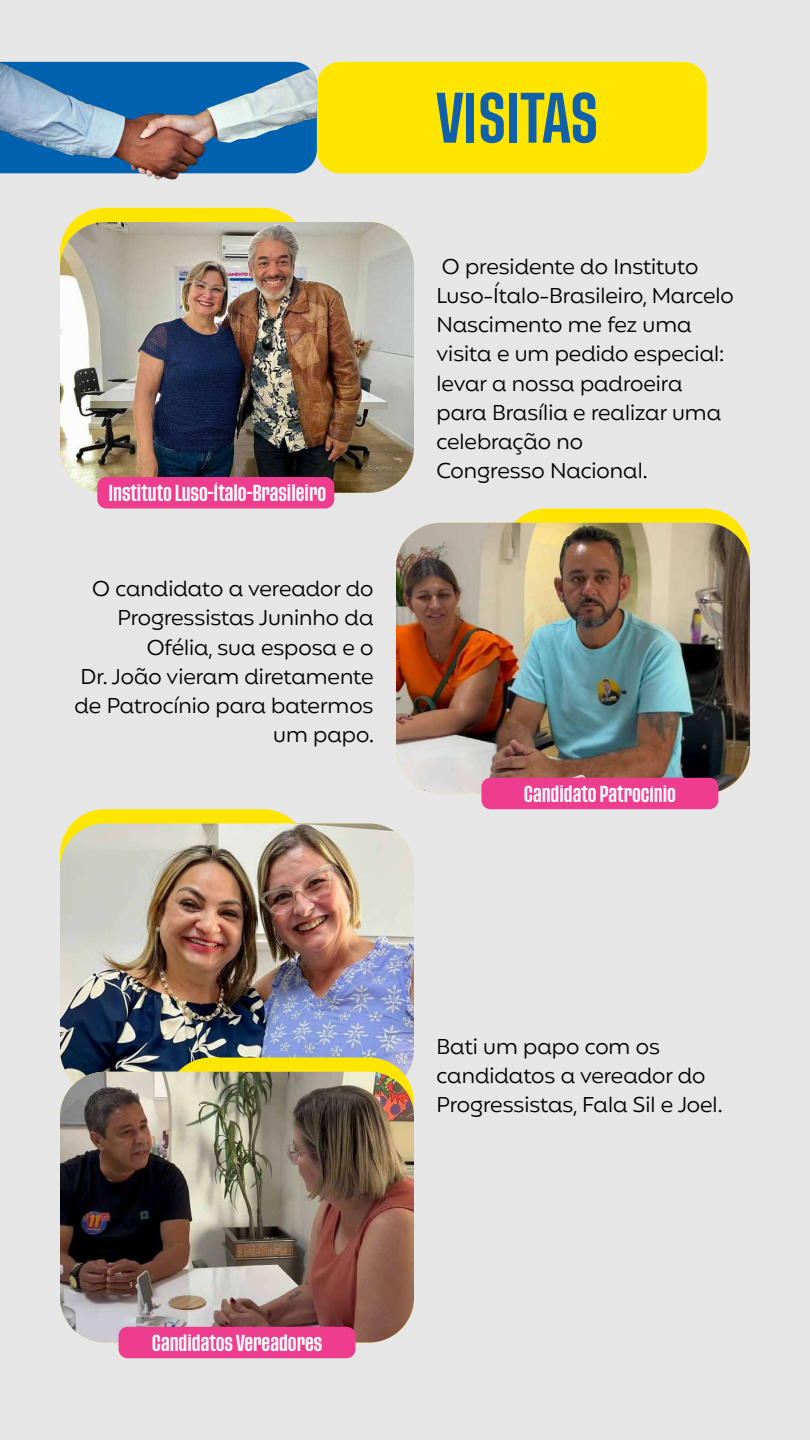
<style>
.page{position:relative;width:810px;height:1440px;background:#e5e6e5}
.page>*{position:absolute;margin:0;border:0;box-sizing:border-box;transform-origin:0 0}
.t1{font:500 52.8px "Tusker Grotesk 5500";color:#1060aa}
.t2{font:21.75px/29.2px "Mangueira";color:#000}
.t3{font:500 17.25px "Tusker Grotesk 5500";color:#fff}
</style>
<div class="page">
<div style="left:317px;top:62px;width:390px;height:111px;background:#ffe600;border-radius:24px"></div>
<img style="left:303px;top:64px;width:14px;height:107px">
<img style="left:0;top:61px;width:303px;height:119px">
<div style="left:60px;top:208px;width:248px;height:285px;background:#ffe600;border-radius:45px"></div>
<div style="left:60px;top:809px;width:248px;height:285px;background:#ffe600;border-radius:45px"></div>
<img style="left:60px;top:222px;width:354px;height:271px">
<img style="left:60px;top:824px;width:354px;height:248px">
<div style="left:97px;top:477px;width:237px;height:31px;background:#ee3d8f;border-radius:9px"></div>
<div style="left:502px;top:508px;width:248px;height:286px;background:#ffe600;border-radius:45px"></div>
<div style="left:166px;top:1058px;width:248px;height:284px;background:#ffe600;border-radius:45px"></div>
<img style="left:396px;top:523px;width:354px;height:271px">
<img style="left:60px;top:1072px;width:354px;height:270px">
<div style="left:482px;top:778px;width:236px;height:31px;background:#ee3d8f;border-radius:9px"></div>
<div style="left:119px;top:1327px;width:236px;height:31px;background:#ee3d8f;border-radius:9px"></div>
<p class="t3" style="left:109px;top:483px;width:219px">Instituto Luso-Ítalo-Brasileiro</p>
<p class="t2" style="left:75px;top:576px;width:301px;text-align:right">O candidato a vereador do<br>Progressistas Juninho da<br>Ofélia, sua esposa e o<br>Dr. João vieram diretamente de Patrocínio para batermos um papo.</p>
<h1 class="t1" style="left:436px;top:87px;width:163px">VISITAS</h1>
<p class="t2" style="left:436px;top:253px;width:299px">O presidente do Instituto<br>Luso-Ítalo-Brasileiro, Marcelo<br>Nascimento me fez uma visita e um pedido especial: levar a nossa padroeira para Brasília e realizar uma celebração no<br>Congresso Nacional.</p>
<p class="t3" style="left:524px;top:783px;width:154px">Candidato Patrocínio</p>
<p class="t3" style="left:152px;top:1332px;width:172px">Candidatos Vereadores</p>
<p class="t2" style="left:437px;top:1033px;width:288px">Bati um papo com os candidatos a vereador do<br>Progressistas, Fala Sil e Joel.</p>
</div>
